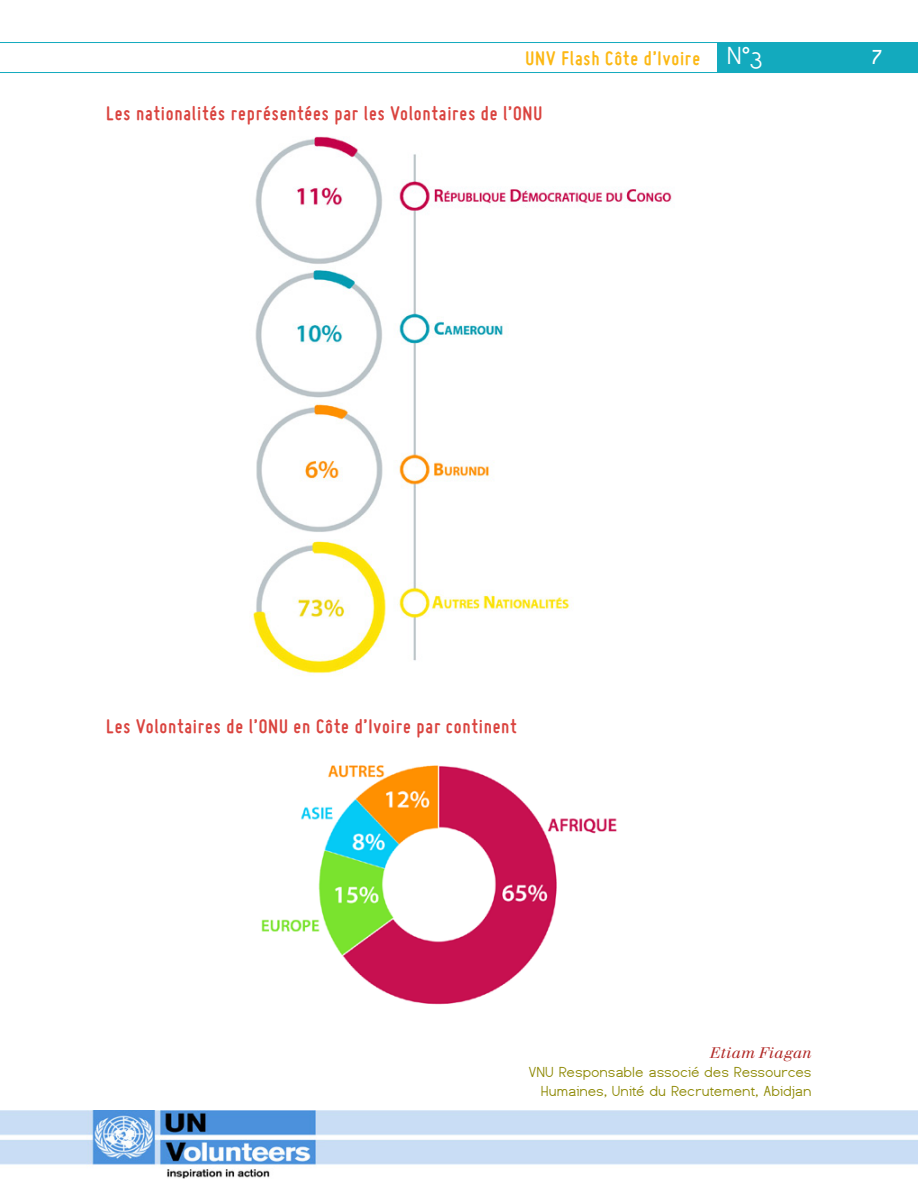
<style>
.page{position:relative;width:918px;height:1188px;background:#fff}
.page>*{position:absolute;margin:0;border:0;box-sizing:border-box;transform-origin:0 0}
.Green_subtitle_16{font:700 21px "Miso";letter-spacing:.045em;color:#da443f}
.t1{font:700 21px "Miso";letter-spacing:.045em;color:#fcb814}
.t2{font:700 18px "Caviar Dreams";color:#fff}
.Green_header{font:15px/19.5px "Dustismo";letter-spacing:.01em;color:#8e8905;text-align:right}
.Brown_subtitle{font:15px "Justus Italic Oldstyle";letter-spacing:.03em;color:#b22b29}
.s1{font-family:"Dustismo";font-weight:400;font-size:25.5px;color:#fff}
</style>
<div class="page">
<hr style="left:0;top:42px;width:918px;height:1px;background:#13aabe">
<hr style="left:0;top:72px;width:918px;height:1px;background:#13aabe">
<div style="left:717px;top:43px;width:201px;height:30px;background:#13aabe"></div>
<img style="left:0;top:1111px;width:918px;height:68px">
<img style="left:250px;top:136px;width:422px;height:538px">
<img style="left:261px;top:765px;width:356px;height:240px">
<p class="t1" style="left:526px;top:47px;width:239px">UNV Flash Côte d’Ivoire <span class="s1">N°3</span></p>
<p class="t2" style="left:872px;top:47px;width:13px">7</p>
<p class="Green_subtitle_16" style="left:106px;top:102px;width:438px">Les nationalités représentées par les Volontaires de l’ONU</p>
<p class="Green_subtitle_16" style="left:106px;top:714px;width:412px">Les Volontaires de l’ONU en Côte d’Ivoire par continent</p>
<p class="Brown_subtitle" style="left:710px;top:1044px;width:103px">Etiam Fiagan</p>
<p class="Green_header" style="left:529px;top:1062px;width:284px">VNU Responsable associé des Ressources<br>Humaines, Unité du Recrutement, Abidjan</p>
</div>
